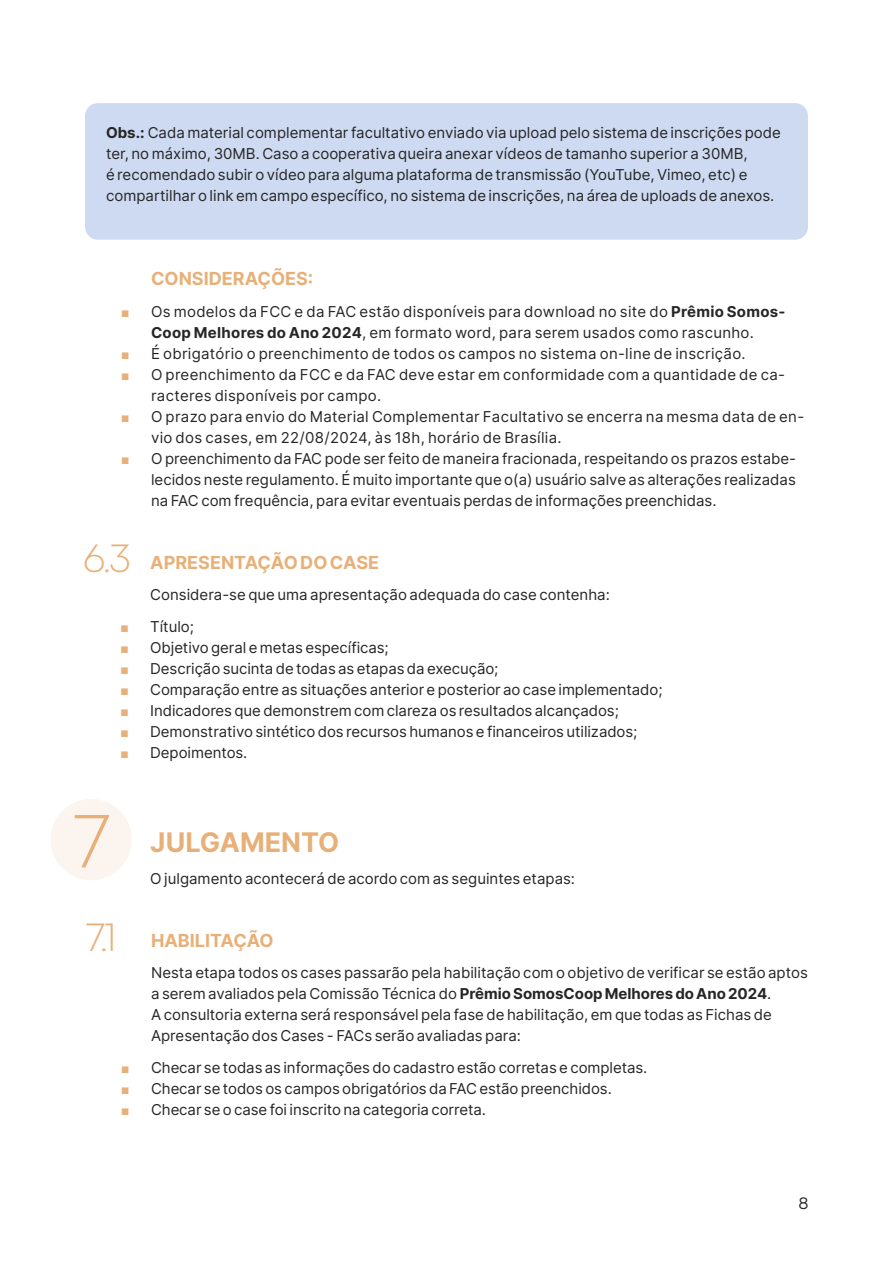
<style>
.page{position:relative;width:893px;height:1263px;background:#fff}
.page>*{position:absolute;margin:0;border:0;box-sizing:border-box;transform-origin:0 0}
.List_Paragraph{font:75px "Intro Light Alt";color:#e7b079}
.List_Paragraph-2{font:39.3px "Intro Light Alt";color:#e7b079}
.List_Paragraph-3{font:700 27px "Inter";color:#e7b079}
.List_Paragraph-4{font:700 18px "Inter";color:#e7b079}
.t1{font:16.5px "Intro";color:#262626}
.List_Paragraph-5{font:15px/21px "Inter";color:#262626;text-align:justify}
.List_Paragraph-6{font:15px/21px "Inter";letter-spacing:.02em;color:#262626}
.Default{font:15px/21px "Inter";color:#262626}
.s1{font-weight:700}
.s2{font-size:9px;color:#e7b079}
</style>
<div class="page">
<div style="left:85px;top:103px;width:723px;height:137px;background:#cddaf1;border-radius:13px"></div>
<div style="left:50px;top:799px;width:82px;height:81px;background:#fcf5ef;border-radius:50%"></div>
<p class="List_Paragraph-5" style="left:106px;top:122px;width:676px;text-align:left"><span class="s1">Obs.:</span> Cada material complementar facultativo enviado via upload pelo sistema de inscrições pode ter, no máximo, 30MB. Caso a cooperativa queira anexar vídeos de tamanho superior a 30MB,<br>é recomendado subir o vídeo para alguma plataforma de transmissão (YouTube, Vimeo, etc) e compartilhar o link em campo específico, no sistema de inscrições, na área de uploads de anexos.</p>
<p class="List_Paragraph-4" style="left:151px;top:265px;width:164px">CONSIDERAÇÕES:</p>
<p class="List_Paragraph-6" style="left:121px;top:300px;width:666px;text-align:center"><span class="s2">■</span> Os modelos da FCC e da FAC estão disponíveis para download no site do <span class="s1">Prêmio Somos-<br>Coop Melhores do Ano 2024</span>, em formato word, para serem usados como rascunho.</p>
<p class="List_Paragraph-6" style="left:121px;top:342px;width:626px"><span class="s2">■</span> É obrigatório o preenchimento de todos os campos no sistema on-line de inscrição.</p>
<p class="List_Paragraph-6" style="left:151px;top:363px;width:636px;text-indent:-30px"><span class="s2">■</span> O preenchimento da FCC e da FAC deve estar em conformidade com a quantidade de ca&shy;racteres disponíveis por campo.</p>
<p class="List_Paragraph-6" style="left:151px;top:405px;width:655px;text-indent:-30px"><span class="s2">■</span> O prazo para envio do Material Complementar Facultativo se encerra na mesma data de en&shy;vio dos cases, em 22/08/2024, às 18h, horário de Brasília.</p>
<p class="List_Paragraph-5" style="left:151px;top:447px;width:646px;text-indent:-30px"><span class="s2">■</span> O preenchimento da FAC pode ser feito de maneira fracionada, respeitando os prazos estabe&shy;lecidos neste regulamento. É muito importante que o(a) usuário salve as alterações realizadas na FAC com frequência, para evitar eventuais perdas de informações preenchidas.</p>
<p class="List_Paragraph-2" style="left:83px;top:535px;width:50px">6.3</p>
<p class="List_Paragraph-4" style="left:150px;top:549px;width:230px">APRESENTAÇÃO DO CASE</p>
<p class="List_Paragraph-5" style="left:150px;top:584px;width:461px">Considera-se que uma apresentação adequada do case contenha:</p>
<p class="List_Paragraph-5" style="left:121px;top:615px;width:75px"><span class="s2">■</span> Título;</p>
<p class="List_Paragraph-5" style="left:121px;top:636px;width:270px"><span class="s2">■</span> Objetivo geral e metas específicas;</p>
<p class="List_Paragraph-5" style="left:121px;top:657px;width:379px"><span class="s2">■</span> Descrição sucinta de todas as etapas da execução;</p>
<p class="List_Paragraph-5" style="left:121px;top:678px;width:544px"><span class="s2">■</span> Comparação entre as situações anterior e posterior ao case implementado;</p>
<p class="List_Paragraph-5" style="left:121px;top:699px;width:500px"><span class="s2">■</span> Indicadores que demonstrem com clareza os resultados alcançados;</p>
<p class="List_Paragraph-5" style="left:121px;top:720px;width:518px"><span class="s2">■</span> Demonstrativo sintético dos recursos humanos e financeiros utilizados;</p>
<p class="List_Paragraph-5" style="left:121px;top:741px;width:128px"><span class="s2">■</span> Depoimentos.</p>
<p class="List_Paragraph" style="left:71px;top:797px;width:41px">7</p>
<p class="List_Paragraph-3" style="left:150px;top:823px;width:191px">JULGAMENTO</p>
<p class="List_Paragraph-5" style="left:150px;top:867px;width:426px">O julgamento acontecerá de acordo com as seguintes etapas:</p>
<p class="List_Paragraph-2" style="left:85px;top:913px;width:33px">7.1</p>
<p class="List_Paragraph-4" style="left:151px;top:927px;width:124px">HABILITAÇÃO</p>
<p class="Default" style="left:151px;top:962px;width:658px">Nesta etapa todos os cases passarão pela habilitação com o objetivo de verificar se estão aptos a serem avaliados pela Comissão Técnica do <span class="s1">Prêmio SomosCoop Melhores do Ano 2024</span>.</p>
<p class="Default" style="left:151px;top:1004px;width:622px">A consultoria externa será responsável pela fase de habilitação, em que todas as Fichas de<br>Apresentação dos Cases - FACs serão avaliadas para:</p>
<p class="List_Paragraph-5" style="left:121px;top:1056px;width:528px"><span class="s2">■</span> Checar se todas as informações do cadastro estão corretas e completas.</p>
<p class="List_Paragraph-5" style="left:121px;top:1077px;width:492px"><span class="s2">■</span> Checar se todos os campos obrigatórios da FAC estão preenchidos.</p>
<p class="List_Paragraph-5" style="left:121px;top:1098px;width:366px"><span class="s2">■</span> Checar se o case foi inscrito na categoria correta.</p>
<p class="t1" style="left:799px;top:1194px;width:12px">8</p>
</div>
